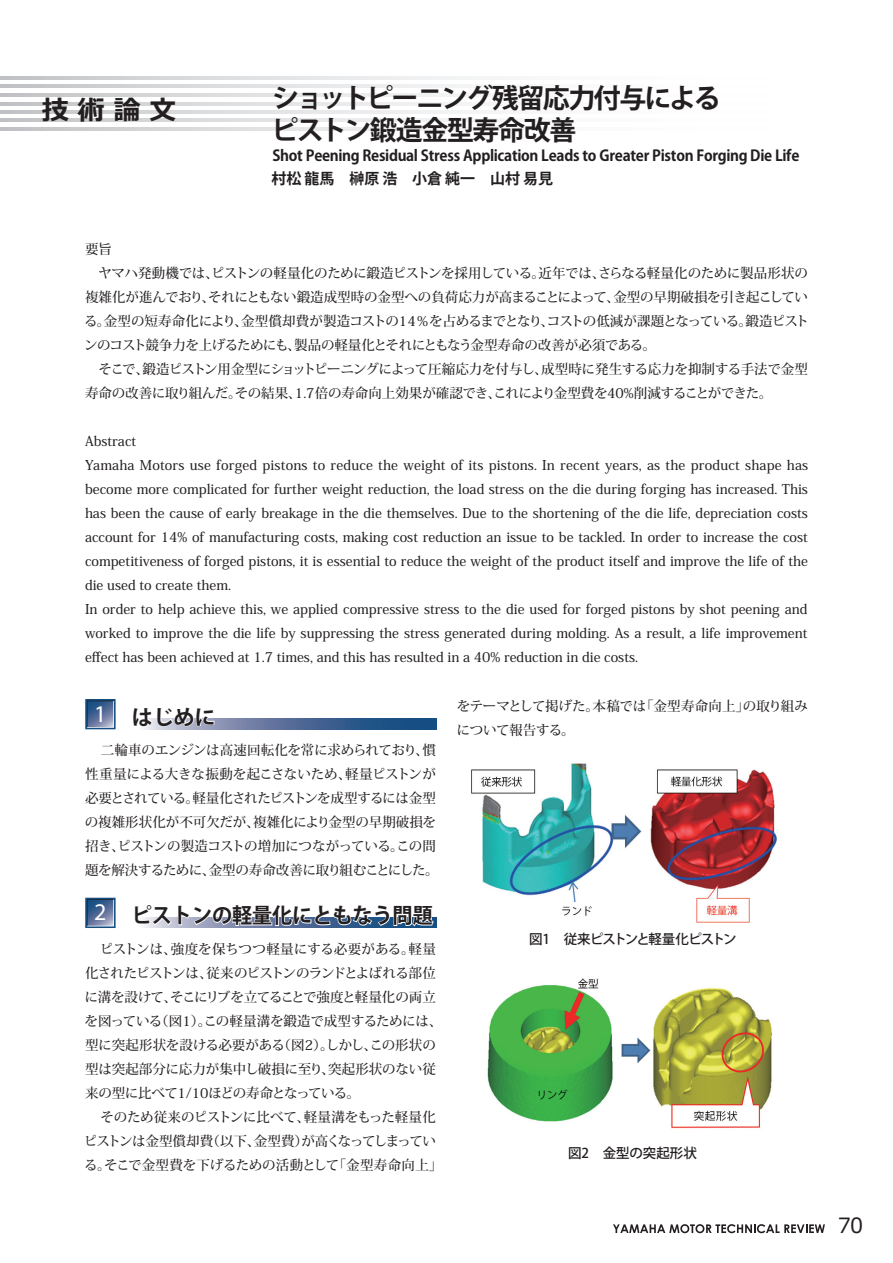
<style>
.page{position:relative;width:893px;height:1263px;background:#fff}
.page>*{position:absolute;margin:0;border:0;box-sizing:border-box;transform-origin:0 0}
.t1{font:700 27px "Koz Go Pro";letter-spacing:-.06em;color:#231f20}
.t2{font:700 27px "Meiryo";color:#231f20}
.t3{font:700 24px "Times";color:#fff}
.本文_プロポーショナルメトリクス{font:700 21px "Koz Go Pro";letter-spacing:-.005em;color:#231f20;scale:.96 1}
.本文_プロポーショナルメトリクス-2{font:700 21px "Koz Go Pro";letter-spacing:-.005em;color:#231f20}
.t4{font:21px "Meiryo";color:#231f20}
.t5{font:700 15px "Koz Go Pro";letter-spacing:-.02em;color:#231f20}
.本文_プロポーショナルメトリクス_段落解{font:500 13.5px/24px "Koz Min Pr 6 N";color:#231f20;text-align:justify}
.本文_プロポーショナルメトリクス-3{font:500 13.5px/24px "Koz Min Pr 6 N";letter-spacing:-.015em;color:#231f20}
.本文_プロポーショナルメトリクス-4{font:500 13.5px "Koz Go Pro";letter-spacing:-.09em;color:#231f20}
.本文_プロポーショナルメトリクス-5{font:500 13.5px "Koz Go Pro";letter-spacing:-.01em;color:#231f20}
</style>
<div class="page">
<svg style="left:88px;top:702px;width:25px;height:24px"></svg>
<div style="left:85px;top:699px;width:31px;height:30px;border:2px solid #144e82"></div>
<svg style="left:215px;top:719px;width:221px;height:10px;background:#446593"></svg>
<svg style="left:143px;top:718px;width:72px;height:11px"></svg>
<img style="left:471px;top:763px;width:306px;height:160px">
<img style="left:487px;top:978px;width:285px;height:151px">
<svg style="left:88px;top:901px;width:25px;height:24px"></svg>
<div style="left:85px;top:898px;width:31px;height:30px;border:2px solid #144e82"></div>
<svg style="left:143px;top:917px;width:292px;height:11px"></svg>
<svg style="left:613px;top:1224px;width:212px;height:9px"></svg>
<h1 class="t2" style="left:42px;top:91px;width:136px">技 術 論 文</h1>
<p class="t1" style="left:272px;top:81px;width:450px">ショットピーニング残留応力付与による</p>
<p class="t1" style="left:271px;top:113px;width:306px">ピストン鍛造金型寿命改善</p>
<p class="t5" style="left:272px;top:146px;width:529px">Shot Peening Residual Stress Application Leads to Greater Piston Forging Die Life</p>
<p class="t5" style="left:272px;top:169px;width:283px">村松 龍馬　榊原 浩　小倉 純一　山村 易見</p>
<p class="本文_プロポーショナルメトリクス_段落解" style="left:85px;top:238px;width:28px">要旨</p>
<p class="本文_プロポーショナルメトリクス_段落解" style="left:84px;top:262px;width:726px">　ヤマハ発動機では、ピストンの軽量化のために鍛造ピストンを採用している。近年では、さらなる軽量化のために製品形状の複雑化が進んでおり、それにともない鍛造成型時の金型への負荷応力が高まることによって、金型の早期破損を引き起こしている。金型の短寿命化により、金型償却費が製造コストの14％を占めるまでとなり、コストの低減が課題となっている。鍛造ピストンのコスト競争力を上げるためにも、製品の軽量化とそれにともなう金型寿命の改善が必須である。</p>
<p class="本文_プロポーショナルメトリクス_段落解" style="left:85px;top:358px;width:724px">　そこで、鍛造ピストン用金型にショットピーニングによって圧縮応力を付与し、成型時に発生する応力を抑制する手法で金型寿命の改善に取り組んだ。その結果、1.7倍の寿命向上効果が確認でき、これにより金型費を40%削減することができた。</p>
<p class="本文_プロポーショナルメトリクス_段落解" style="left:85px;top:430px;width:53px">Abstract</p>
<p class="本文_プロポーショナルメトリクス_段落解" style="left:85px;top:454px;width:725px">Yamaha Motors use forged pistons to reduce the weight of its pistons. In recent years, as the product shape has become more complicated for further weight reduction, the load stress on the die during forging has increased. This has been the cause of early breakage in the die themselves. Due to the shortening of the die life, depreciation costs account for 14% of manufacturing costs, making cost reduction an issue to be tackled. In order to increase the cost competitiveness of forged pistons, it is essential to reduce the weight of the product itself and improve the life of the die used to create them.</p>
<p class="本文_プロポーショナルメトリクス_段落解" style="left:85px;top:598px;width:724px">In order to help achieve this, we applied compressive stress to the die used for forged pistons by shot peening and worked to improve the die life by suppressing the stress generated during molding. As a result, a life improvement effect has been achieved at 1.7 times, and this has resulted in a 40% reduction in die costs.</p>
<p class="t3" style="left:94px;top:699px;width:14px">1</p>
<p class="本文_プロポーショナルメトリクス-2" style="left:132px;top:703px;width:85px">はじめに</p>
<p class="本文_プロポーショナルメトリクス-3" style="left:85px;top:738px;width:355px;text-indent:16px">二輪車のエンジンは高速回転化を常に求められており、慣性重量による大きな振動を起こさないため、軽量ピストンが必要とされている。軽量化されたピストンを成型するには金型の複雑形状化が不可欠だが、複雑化により金型の早期破損を招き、ピストンの製造コストの増加につながっている。この問題を解決するために、金型の寿命改善に取り組むことにした。</p>
<p class="t3" style="left:94px;top:897px;width:14px">2</p>
<p class="本文_プロポーショナルメトリクス" style="left:132px;top:902px;width:315px">ピストンの軽量化にともなう問題</p>
<p class="本文_プロポーショナルメトリクス-3" style="left:85px;top:937px;width:359px;text-indent:15px">ピストンは、強度を保ちつつ軽量にする必要がある。軽量化されたピストンは、従来のピストンのランドとよばれる部位に溝を設けて、そこにリブを立てることで強度と軽量化の両立を図っている（図1）。この軽量溝を鍛造で成型するためには、型に突起形状を設ける必要がある（図2）。しかし、この形状の型は突起部分に応力が集中し破損に至り、突起形状のない従来の型に比べて1/10ほどの寿命となっている。</p>
<p class="本文_プロポーショナルメトリクス-3" style="left:84px;top:1105px;width:360px;text-indent:17px">そのため従来のピストンに比べて、軽量溝をもった軽量化ピストンは金型償却費（以下、金型費）が高くなってしまっている。そこで金型費を下げるための活動として「金型寿命向上」</p>
<p class="本文_プロポーショナルメトリクス-3" style="left:457px;top:694px;width:353px">をテーマとして掲げた。本稿では「金型寿命向上」の取り組みについて報告する。</p>
<p class="本文_プロポーショナルメトリクス-4" style="left:529px;top:930px;width:209px">図1　従来ピストンと軽量化ピストン</p>
<p class="本文_プロポーショナルメトリクス-5" style="left:568px;top:1145px;width:130px">図2　金型の突起形状</p>
<h3 class="t4" style="left:838px;top:1210px;width:27px">70</h3>
</div>
